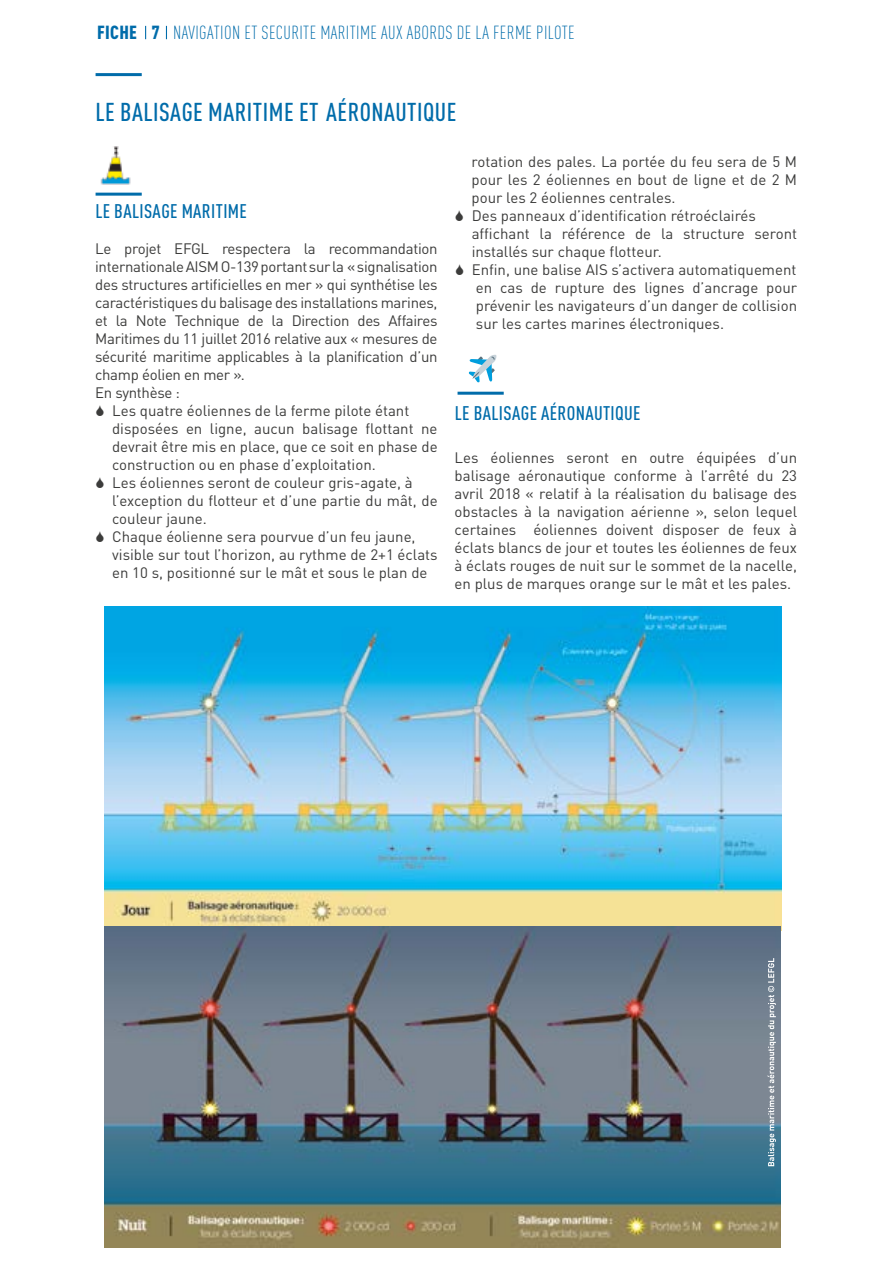
<style>
.page{position:relative;width:893px;height:1263px;background:#fff}
.page>*{position:absolute;margin:0;border:0;box-sizing:border-box;transform-origin:0 0}
.t1{font:500 condensed 25.5px "DIN Pro";letter-spacing:.02em;color:#006caa}
.t2{font:500 condensed 19.5px "DIN Pro";letter-spacing:.02em;color:#006caa}
.t3{font:300 condensed 18.75px "DIN Pro";letter-spacing:.02em;color:#006caa}
.t4{font:15px/18px "DIN Pro";color:#3c3c3b}
.t5{font:15px "DIN Pro";letter-spacing:-.02em;color:#3c3c3b}
.s1{font-weight:900}
</style>
<div class="page">
<hr style="left:96px;top:73px;width:46px;height:3px;background:#006caa">
<hr style="left:458px;top:392px;width:46px;height:3px;background:#006caa">
<hr style="left:96px;top:193px;width:46px;height:3px;background:#006caa">
<img style="left:104px;top:606px;width:677px;height:325px">
<img style="left:104px;top:926px;width:676px;height:322px">
<svg style="left:145px;top:26px;width:1px;height:13px"></svg>
<svg style="left:166px;top:26px;width:1px;height:13px"></svg>
<svg style="left:767px;top:958px;width:9px;height:208px;background:#91a1ad"></svg>
<svg style="left:469px;top:355px;width:27px;height:27px"></svg>
<img style="left:100px;top:147px;width:31px;height:38px">
<p class="t3" style="left:97px;top:19px;width:479px"><span class="s1">FICHE 7</span> NAVIGATION ET SECURITE MARITIME AUX ABORDS DE LA FERME PILOTE</p>
<h1 class="t1" style="left:95px;top:93px;width:363px">LE BALISAGE MARITIME ET AÉRONAUTIQUE</h1>
<h2 class="t2" style="left:95px;top:197px;width:153px">LE BALISAGE MARITIME</h2>
<p class="t5" style="left:95px;top:237px;width:344px">Le projet EFGL respectera la recommandation</p>
<p class="t5" style="left:95px;top:255px;width:344px">internationale AISM O-139 portant sur la « signalisation</p>
<p class="t5" style="left:95px;top:273px;width:344px">des structures artificielles en mer » qui synthétise les</p>
<p class="t5" style="left:95px;top:291px;width:344px">caractéristiques du balisage des installations marines,</p>
<p class="t5" style="left:95px;top:309px;width:344px">et la Note Technique de la Direction des Affaires</p>
<p class="t5" style="left:95px;top:327px;width:344px">Maritimes du 11 juillet 2016 relative aux « mesures de</p>
<p class="t5" style="left:95px;top:345px;width:344px">sécurité maritime applicables à la planification d’un</p>
<p class="t5" style="left:95px;top:363px;width:151px">champ éolien en mer ».</p>
<p class="t5" style="left:95px;top:381px;width:86px">En synthèse :</p>
<p class="t4" style="left:112px;top:400px;width:299px">Les quatre éoliennes de la ferme pilote étant</p>
<p class="t4" style="left:112px;top:418px;width:327px">disposées en ligne, aucun balisage flottant ne</p>
<p class="t4" style="left:112px;top:436px;width:327px">devrait être mis en place, que ce soit en phase de</p>
<p class="t4" style="left:112px;top:454px;width:265px">construction ou en phase d’exploitation.</p>
<p class="t4" style="left:112px;top:472px;width:302px">Les éoliennes seront de couleur gris-agate, à</p>
<p class="t4" style="left:112px;top:490px;width:327px">l’exception du flotteur et d’une partie du mât, de</p>
<p class="t4" style="left:112px;top:508px;width:96px">couleur jaune.</p>
<p class="t4" style="left:112px;top:526px;width:305px">Chaque éolienne sera pourvue d’un feu jaune,</p>
<p class="t4" style="left:112px;top:544px;width:327px">visible sur tout l’horizon, au rythme de 2+1 éclats</p>
<p class="t4" style="left:112px;top:562px;width:317px">en 10 s, positionné sur le mât et sous le plan de</p>
<p class="t4" style="left:472px;top:151px;width:327px">rotation des pales. La portée du feu sera de 5 M pour les 2 éoliennes en bout de ligne et de 2 M pour les 2 éoliennes centrales.<br>Des panneaux d’identification rétroéclairés affichant la référence de la structure seront installés sur chaque flotteur.<br>Enfin, une balise AIS s’activera automatiquement en cas de rupture des lignes d’ancrage pour prévenir les navigateurs d’un danger de collision sur les cartes marines électroniques.</p>
<h2 class="t2" style="left:455px;top:399px;width:187px">LE BALISAGE AÉRONAUTIQUE</h2>
<p class="t4" style="left:455px;top:447px;width:344px;text-align:justify">Les éoliennes seront en outre équipées d’un balisage aéronautique conforme à l’arrêté du 23 avril 2018 « relatif à la réalisation du balisage des obstacles à la navigation aérienne », selon lequel certaines éoliennes doivent disposer de feux à éclats blancs de jour et toutes les éoliennes de feux à éclats rouges de nuit sur le sommet de la nacelle, en plus de marques orange sur le mât et les pales.</p>
</div>
